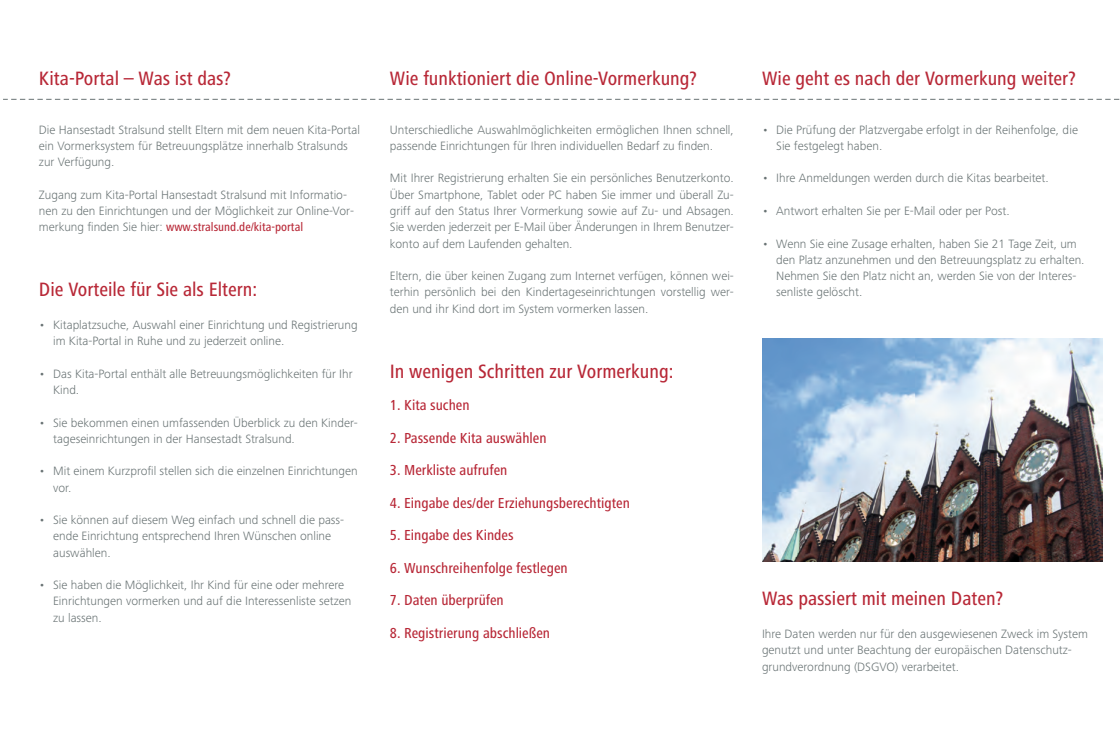
<style>
.page{position:relative;width:1120px;height:752px;background:#fff}
.page>*{position:absolute;margin:0;border:0;box-sizing:border-box;transform-origin:0 0}
.t1{font:500 condensed 20px "Frutiger Next Pro";color:#b82837}
.t2{font:500 condensed 15px "Frutiger Next Pro";color:#b82837}
.t3{font:300 12.5px/16.2px "Frutiger Next Pro";color:#697374}
.s1{font-weight:500;font-stretch:condensed;color:#b82837}
</style>
<div class="page">
<svg style="left:4px;top:99px;width:1116px;height:1px"></svg>
<img style="left:762px;top:338px;width:340px;height:223px">
<h1 class="t1" style="left:39px;top:70px;width:193px">Kita-Portal – Was ist das?</h1>
<p class="t3" style="left:39px;top:123px;width:322px">Die Hansestadt Stralsund stellt Eltern mit dem neuen Kita-Portal ein Vormerksystem für Betreuungsplätze innerhalb Stralsunds zur Verfügung.</p>
<p class="t3" style="left:39px;top:188px;width:316px">Zugang zum Kita-Portal Hansestadt Stralsund mit Informatio&shy;nen zu den Einrichtungen und der Möglichkeit zur Online-Vor&shy;merkung finden Sie hier: <span class="s1">www.stralsund.de/kita-portal</span></p>
<h1 class="t1" style="left:39px;top:282px;width:220px">Die Vorteile für Sie als Eltern:</h1>
<p class="t3" style="left:53px;top:318px;width:306px;text-indent:-14px">• Kitaplatzsuche, Auswahl einer Einrichtung und Registrierung im Kita-Portal in Ruhe und zu jederzeit online.</p>
<p class="t3" style="left:53px;top:366px;width:301px;text-indent:-14px">• Das Kita-Portal enthält alle Betreuungsmöglichkeiten für Ihr<br>Kind.</p>
<p class="t3" style="left:53px;top:415px;width:306px;text-indent:-14px">• Sie bekommen einen umfassenden Überblick zu den Kinder&shy;tageseinrichtungen in der Hansestadt Stralsund.</p>
<p class="t3" style="left:53px;top:464px;width:306px;text-indent:-14px">• Mit einem Kurzprofil stellen sich die einzelnen Einrichtungen vor.</p>
<p class="t3" style="left:53px;top:513px;width:293px;text-indent:-14px">• Sie können auf diesem Weg einfach und schnell die pass&shy;ende Einrichtung entsprechend Ihren Wünschen online auswählen.</p>
<p class="t3" style="left:53px;top:578px;width:300px;text-indent:-14px">• Sie haben die Möglichkeit, Ihr Kind für eine oder mehrere<br>Einrichtungen vormerken und auf die Interessenliste setzen zu lassen.</p>
<h1 class="t1" style="left:390px;top:70px;width:309px">Wie funktioniert die Online-Vormerkung?</h1>
<p class="t3" style="left:390px;top:123px;width:345px">Unterschiedliche Auswahlmöglichkeiten ermöglichen Ihnen schnell, passende Einrichtungen für Ihren individuellen Bedarf zu finden.</p>
<p class="t3" style="left:390px;top:171px;width:345px;text-align:justify">Mit Ihrer Registrierung erhalten Sie ein persönliches Benutzerkonto.<br>Über Smartphone, Tablet oder PC haben Sie immer und überall Zu&shy;griff auf den Status Ihrer Vormerkung sowie auf Zu- und Absagen.<br>Sie werden jederzeit per E-Mail über Änderungen in Ihrem Benutzer&shy;konto auf dem Laufenden gehalten.</p>
<p class="t3" style="left:390px;top:269px;width:345px;text-align:justify">Eltern, die über keinen Zugang zum Internet verfügen, können wei&shy;terhin persönlich bei den Kindertageseinrichtungen vorstellig wer&shy;den und ihr Kind dort im System vormerken lassen.</p>
<h1 class="t1" style="left:390px;top:363px;width:285px">In wenigen Schritten zur Vormerkung:</h1>
<p class="t2" style="left:390px;top:399px;width:81px">1. Kita suchen</p>
<p class="t2" style="left:390px;top:431px;width:158px">2. Passende Kita auswählen</p>
<p class="t2" style="left:390px;top:464px;width:119px">3. Merkliste aufrufen</p>
<p class="t2" style="left:390px;top:496px;width:241px">4. Eingabe des/der Erziehungsberechtigten</p>
<p class="t2" style="left:390px;top:529px;width:125px">5. Eingabe des Kindes</p>
<p class="t2" style="left:390px;top:561px;width:179px">6. Wunschreihenfolge festlegen</p>
<p class="t2" style="left:390px;top:594px;width:115px">7. Daten überprüfen</p>
<p class="t2" style="left:390px;top:626px;width:162px">8. Registrierung abschließen</p>
<h1 class="t1" style="left:762px;top:70px;width:315px">Wie geht es nach der Vormerkung weiter?</h1>
<p class="t3" style="left:776px;top:123px;width:303px;text-indent:-14px">• Die Prüfung der Platzvergabe erfolgt in der Reihenfolge, die<br>Sie festgelegt haben.</p>
<p class="t3" style="left:762px;top:171px;width:288px">• Ihre Anmeldungen werden durch die Kitas bearbeitet.</p>
<p class="t3" style="left:762px;top:204px;width:249px">• Antwort erhalten Sie per E-Mail oder per Post.</p>
<p class="t3" style="left:776px;top:236px;width:310px;text-indent:-14px">• Wenn Sie eine Zusage erhalten, haben Sie 21 Tage Zeit, um den Platz anzunehmen und den Betreuungsplatz zu erhalten.<br>Nehmen Sie den Platz nicht an, werden Sie von der Interes&shy;senliste gelöscht.</p>
<h1 class="t1" style="left:762px;top:590px;width:243px">Was passiert mit meinen Daten?</h1>
<p class="t3" style="left:762px;top:626px;width:327px">Ihre Daten werden nur für den ausgewiesenen Zweck im System genutzt und unter Beachtung der europäischen Datenschutz&shy;grundverordnung (DSGVO) verarbeitet.</p>
</div>
